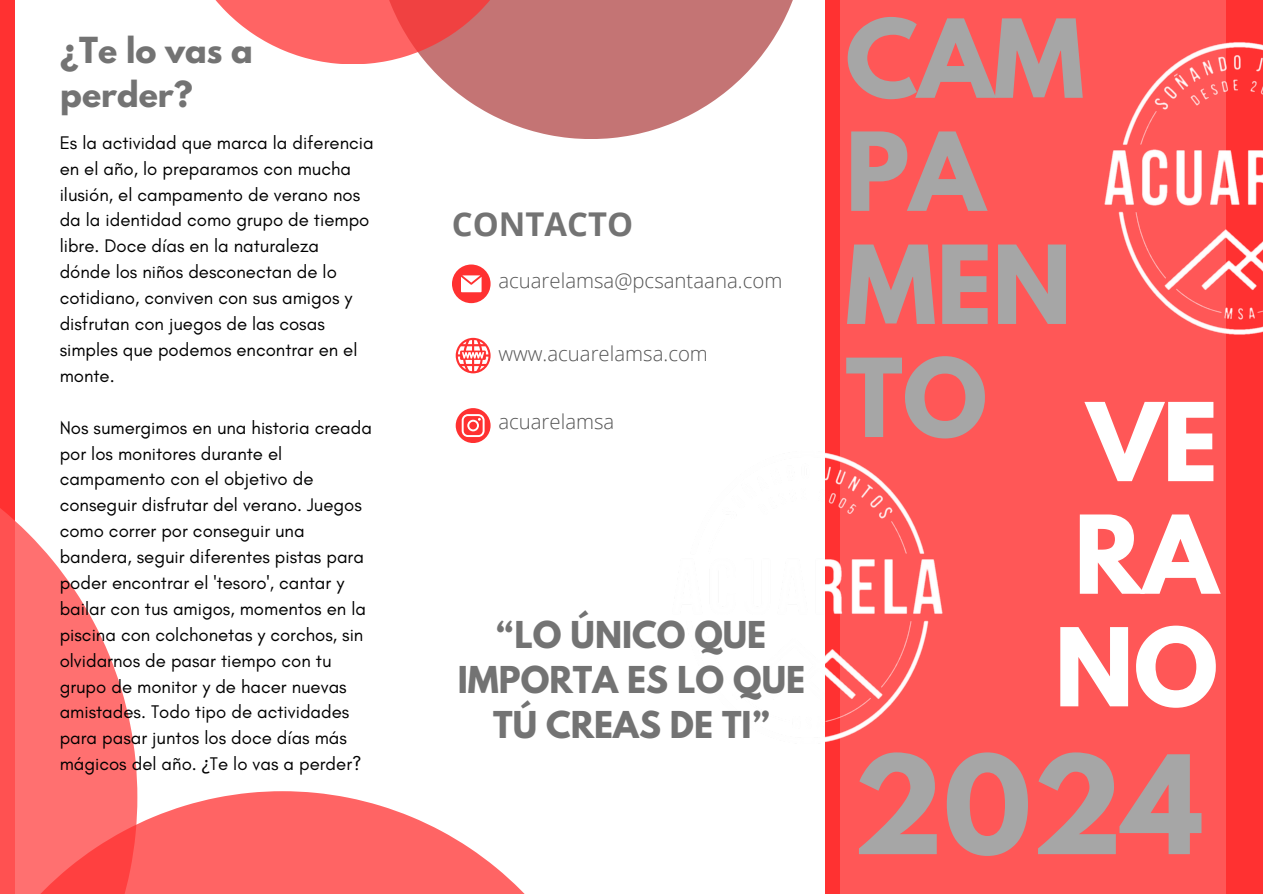
<style>
.page{position:relative;width:1263px;height:894px;background:#fff}
.page>*{position:absolute;margin:0;border:0;box-sizing:border-box;transform-origin:0 0}
.t1{font:700 121.05px "League Spartan";color:#a6a6a6}
.t2{font:700 96.15px/112.9px "League Spartan";color:#a6a6a6}
.t3{font:700 96px/112.5px "League Spartan";color:#fff;text-align:center}
.t4{font:700 32.85px "Open Sans";color:#737373}
.t5{font:700 32.7px/45.3px "League Spartan";color:#737373;text-align:center}
.t6{font:700 31.8px/43.8px "League Spartan";color:#737373}
.t7{font:300 20.4px "Open Sans";color:#545454}
.t8{font:18.6px/25.8px "Glacial Indifference";color:#000}
.s1{font-family:"Noto Sans"}
</style>
<div class="page">
<div style="left:0;top:0;width:1263px;height:893px;background:#ff3131"></div>
<div style="left:840px;top:0;width:386px;height:893px;background:#ff5757"></div>
<div style="left:16px;top:0;width:808px;height:893px;background:#fff"></div>
<svg style="left:0;top:424px;width:137px;height:367px"></svg>
<svg style="left:0;top:791px;width:524px;height:102px;fill:#ff6464"></svg>
<svg style="left:427px;top:0;width:366px;height:139px;fill:#c47474"></svg>
<svg style="left:215px;top:0;width:317px;height:64px"></svg>
<svg style="left:452px;top:264px;width:39px;height:39px"></svg>
<svg style="left:456px;top:338px;width:34px;height:35px"></svg>
<svg style="left:456px;top:408px;width:34px;height:34px"></svg>
<img style="left:1104px;top:42px;width:159px;height:293px">
<img style="left:824px;top:433px;width:119px;height:328px">
<h1 class="t6" style="left:60px;top:32px;width:194px">¿Te lo vas a perder?</h1>
<p class="t8" style="left:60px;top:129px;width:315px">Es la actividad que marca la diferencia en el año, lo preparamos con mucha ilusión, el campamento de verano nos da la identidad como grupo de tiempo libre. Doce días en la naturaleza dónde los niños desconectan de lo cotidiano, conviven con sus amigos y disfrutan con juegos de las cosas simples que podemos encontrar en el monte.</p>
<h3 class="t8" style="left:60px;top:414px;width:314px">Nos sumergimos en una historia creada por los monitores durante el campamento con el objetivo de conseguir disfrutar del verano. Juegos como correr por conseguir una bandera, seguir diferentes pistas para poder encontrar el 'tesoro', cantar y bailar con tus amigos, momentos en la piscina con colchonetas y corchos, sin olvidarnos de pasar tiempo con tu grupo de monitor y de hacer nuevas amistades. Todo tipo de actividades para pasar juntos los doce días más mágicos del año. <span class="s1">¿</span>Te lo vas a perder?</h3>
<p class="t4" style="left:452px;top:201px;width:183px">CONTACTO</p>
<p class="t7" style="left:498px;top:266px;width:285px">acuarelamsa@pcsantaana.com</p>
<h3 class="t7" style="left:498px;top:339px;width:211px">www.acuarelamsa.com</h3>
<h4 class="t7" style="left:498px;top:407px;width:118px">acuarelamsa</h4>
<p class="t5" style="left:458px;top:616px;width:349px">“LO ÚNICO QUE<br>IMPORTA ES LO QUE<br>TÚ CREAS DE TI”</p>
<p class="t2" style="left:845px;top:15px;width:240px">CAM<br>PA<br>MEN</p>
<p class="t2" style="left:845px;top:354px;width:143px">TO</p>
<h2 class="t3" style="left:1054px;top:398px;width:165px">VE<br>RA<br>NO</h2>
<h2 class="t1" style="left:852px;top:744px;width:352px">2024</h2>
</div>
